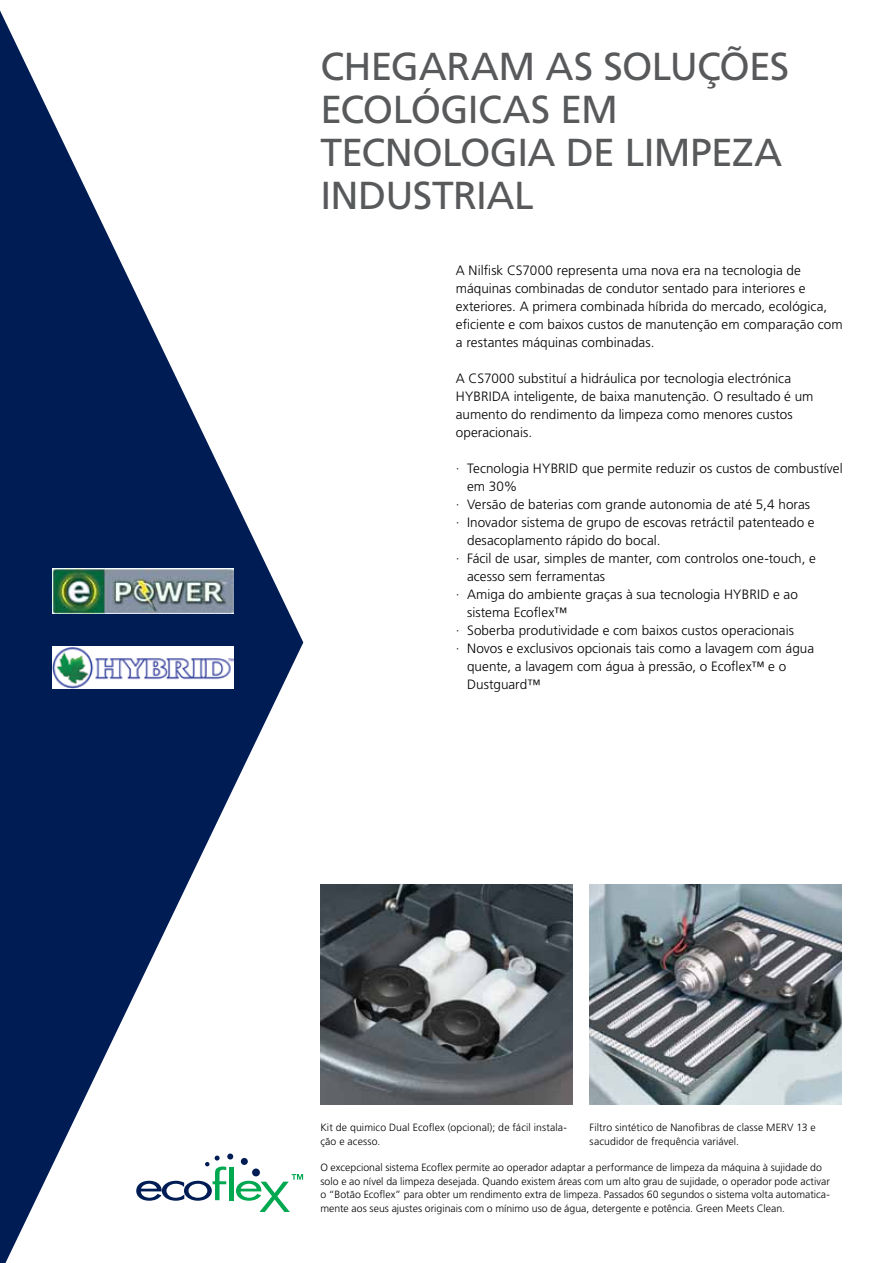
<style>
.page{position:relative;width:893px;height:1263px;background:#fff}
.page>*{position:absolute;margin:0;border:0;box-sizing:border-box;transform-origin:0 0}
.t1{font:39px/42.9px "Frutiger LT Std";letter-spacing:-.015em;color:#58595b}
.t2{font:300 13.5px/18px "Frutiger LT Std";letter-spacing:.005em;color:#000}
.t3{font:300 10.5px/13.5px "Frutiger LT Std";letter-spacing:.005em;color:#000}
</style>
<div class="page">
<img style="left:590px;top:884px;width:252px;height:221px">
<img style="left:320px;top:884px;width:253px;height:221px">
<svg style="left:0;top:11px;width:303px;height:1252px"></svg>
<svg style="left:136px;top:1153px;width:167px;height:59px"></svg>
<img style="left:53px;top:568px;width:181px;height:45px">
<img style="left:53px;top:646px;width:181px;height:42px">
<h1 class="t1" style="left:320px;top:45px;width:471px">CHEGARAM AS SOLUÇÕES<br>ECOLÓGICAS EM<br>TECNOLOGIA DE LIMPEZA<br>INDUSTRIAL</h1>
<p class="t2" style="left:456px;top:262px;width:388px">A Nilfisk CS7000 representa uma nova era na tecnologia de máquinas combinadas de condutor sentado para interiores e exteriores. A primera combinada híbrida do mercado, ecológica, eficiente e com baixos custos de manutenção em comparação com a restantes máquinas combinadas.</p>
<p class="t2" style="left:456px;top:370px;width:359px">A CS7000 substituí a hidráulica por tecnologia electrónica HYBRIDA inteligente, de baixa manutenção. O resultado é um aumento do rendimento da limpeza como menores custos operacionais.</p>
<p class="t2" style="left:456px;top:460px;width:388px">· Tecnologia HYBRID que permite reduzir os custos de combustível</p>
<p class="t2" style="left:467px;top:478px;width:52px">em 30%</p>
<p class="t2" style="left:456px;top:496px;width:356px">· Versão de baterias com grande autonomia de até 5,4 horas</p>
<p class="t2" style="left:456px;top:514px;width:360px">· Inovador sistema de grupo de escovas retráctil patenteado e</p>
<p class="t2" style="left:467px;top:532px;width:195px">desacoplamento rápido do bocal.</p>
<p class="t2" style="left:456px;top:550px;width:362px">· Fácil de usar, simples de manter, com controlos one-touch, e</p>
<p class="t2" style="left:467px;top:568px;width:140px">acesso sem ferramentas</p>
<p class="t2" style="left:456px;top:586px;width:344px">· Amiga do ambiente graças à sua tecnologia HYBRID e ao</p>
<p class="t2" style="left:467px;top:604px;width:101px">sistema Ecoflex™</p>
<p class="t2" style="left:456px;top:622px;width:340px">· Soberba produtividade e com baixos custos operacionais</p>
<p class="t2" style="left:456px;top:640px;width:360px">· Novos e exclusivos opcionais tais como a lavagem com água</p>
<p class="t2" style="left:467px;top:658px;width:321px">quente, a lavagem com água à pressão, o Ecoflex™ e o</p>
<p class="t2" style="left:467px;top:676px;width:75px">Dustguard™</p>
<p class="t3" style="left:320px;top:1120px;width:248px;line-height:14.2px">Kit de quimico Dual Ecoflex (opcional); de fácil instala&shy;ção e acesso.</p>
<p class="t3" style="left:590px;top:1120px;width:228px;line-height:14.2px">Filtro sintético de Nanofibras de classe MERV 13 e sacudidor de frequência variável.</p>
<p class="t3" style="left:320px;top:1161px;width:511px">O excepcional sistema Ecoflex permite ao operador adaptar a performance de limpeza da máquina à sujidade do solo e ao nível da limpeza desejada. Quando existem áreas com um alto grau de sujidade, o operador pode activar o “Botão Ecoflex” para obter um rendimento extra de limpeza. Passados 60 segundos o sistema volta automatica&shy;mente aos seus ajustes originais com o mínimo uso de água, detergente e potência. Green Meets Clean.</p>
</div>
